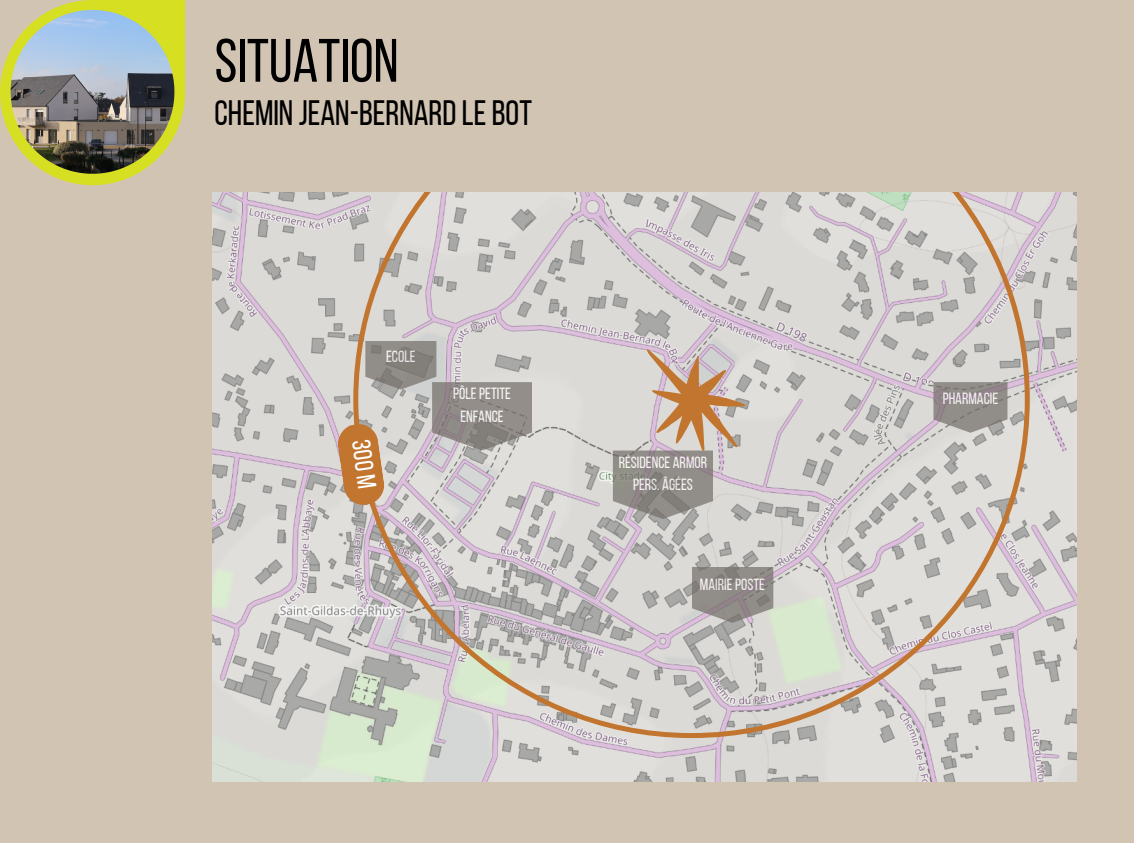
<style>
.page{position:relative;width:1134px;height:843px;background:#fff}
.page>*{position:absolute;margin:0;border:0;box-sizing:border-box;transform-origin:0 0}
.t1{font:61px "Bebas Neue";color:#000}
.t2{font:35.2px "Bebas Neue";color:#000}
.t3{font:26.2px "Bebas Neue";color:#fff}
.t4{font:16.2px/22.5px "Bebas Neue";color:#fff;text-align:center}
</style>
<div class="page">
<div style="left:0;top:0;width:1134px;height:842px;background:#d2c4b3"></div>
<img style="left:212px;top:192px;width:864px;height:588px">
<svg style="left:0;top:0;width:185px;height:185px"></svg>
<img style="left:11px;top:10px;width:163px;height:164px">
<svg style="left:353px;top:192px;width:677px;height:545px;background:#d2cdcb"></svg>
<svg style="left:337px;top:341px;width:195px;height:165px;background:#bdb1a9"></svg>
<svg style="left:933px;top:382px;width:74px;height:50px;background:#96918e"></svg>
<svg style="left:613px;top:348px;width:133px;height:170px;background:#bfb1a7"></svg>
<svg style="left:692px;top:566px;width:81px;height:56px;background:#96918e"></svg>
<h1 class="t1" style="left:215px;top:36px;width:185px">SITUATION</h1>
<h2 class="t2" style="left:215px;top:99px;width:319px">CHEMIN JEAN-BERNARDLEBOT</h2>
<p class="t4" style="left:386px;top:346px;width:31px">ECOLE</p>
<h3 class="t3" style="left:371px;top:438px;width:50px;rotate:82deg">300M</h3>
<p class="t4" style="left:453px;top:384px;width:59px">PÔLEPETITE<br>ENFANCE</p>
<p class="t4" style="left:619px;top:452px;width:90px">RÉSIDENCE ARMOR<br>PERS. ÂGÉES</p>
<p class="t4" style="left:700px;top:574px;width:67px">MAIRIEPOSTE</p>
<p class="t4" style="left:943px;top:388px;width:57px">PHARMACIE</p>
</div>
